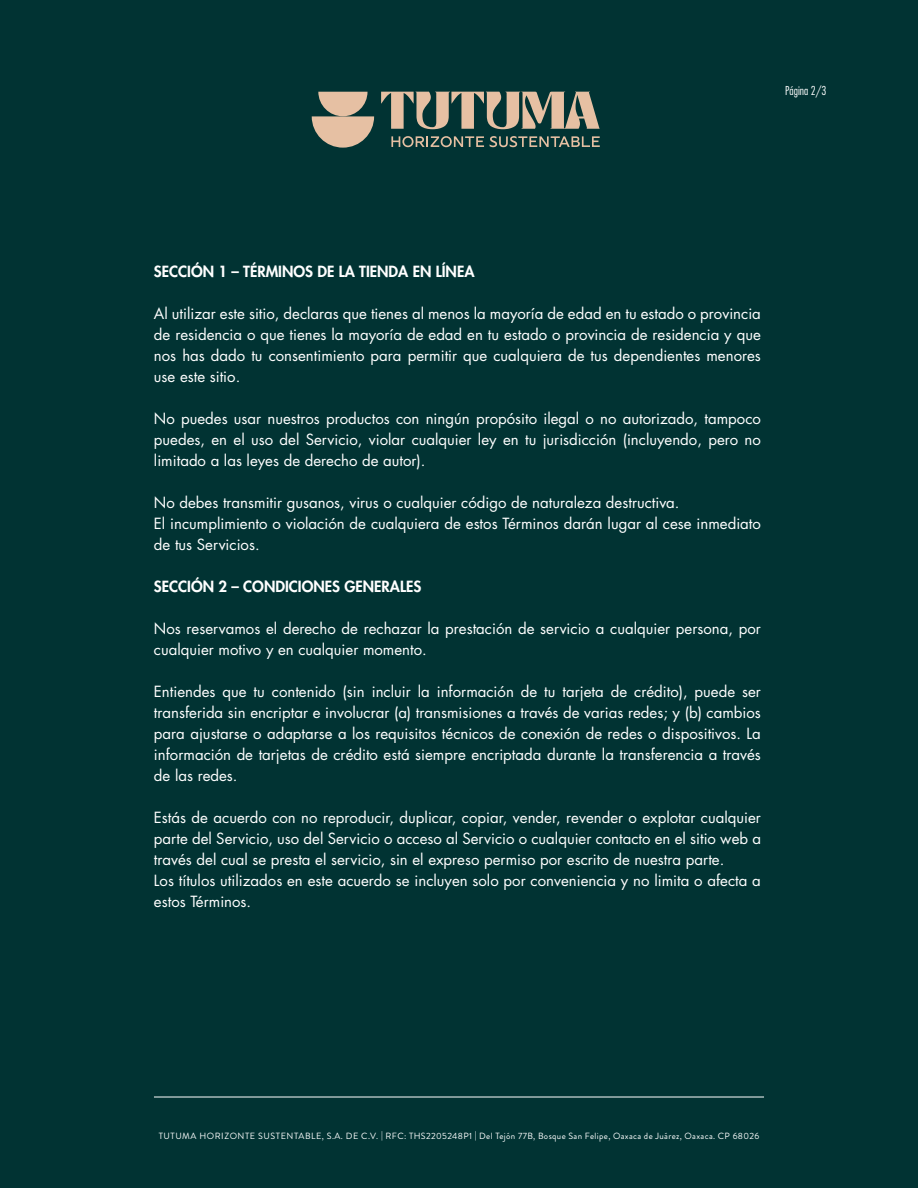
<style>
.page{position:relative;width:918px;height:1188px;background:#013333}
.page>*{position:absolute;margin:0;border:0;box-sizing:border-box;transform-origin:0 0}
.t1{font:15px/21px "Futura Std";color:#fff;text-align:justify}
.t2{font:800 15px "Futura Std";color:#fff}
.t3{font:300 condensed 12px "Futura Std";color:#fff}
.t4{font:9px "Brandon Grotesque";letter-spacing:.04em;color:#fff}
</style>
<div class="page">
<svg style="left:381px;top:92px;width:219px;height:37px"></svg>
<svg style="left:391px;top:136px;width:93px;height:11px"></svg>
<svg style="left:490px;top:136px;width:110px;height:11px"></svg>
<svg style="left:312px;top:92px;width:62px;height:56px"></svg>
<hr style="left:154px;top:1097px;width:610px;height:1px;background:#fff">
<p class="t3" style="left:785px;top:83px;width:43px">Página 2/3</p>
<p class="t2" style="left:154px;top:262px;width:322px">SECCIÓN 1 – TÉRMINOS DE LA TIENDA EN LÍNEA</p>
<p class="t1" style="left:154px;top:303px;width:608px">Al utilizar este sitio, declaras que tienes al menos la mayoría de edad en tu estado o provincia de residencia o que tienes la mayoría de edad en tu estado o provincia de residencia y que nos has dado tu consentimiento para permitir que cualquiera de tus dependientes menores use este sitio.</p>
<p class="t1" style="left:154px;top:408px;width:609px">No puedes usar nuestros productos con ningún propósito ilegal o no autorizado, tampoco puedes, en el uso del Servicio, violar cualquier ley en tu jurisdicción (incluyendo, pero no limitado a las leyes de derecho de autor).</p>
<p class="t1" style="left:154px;top:492px;width:527px">No debes transmitir gusanos, virus o cualquier código de naturaleza destructiva.</p>
<p class="t1" style="left:154px;top:513px;width:609px">El incumplimiento o violación de cualquiera de estos Términos darán lugar al cese inmediato de tus Servicios.</p>
<p class="t2" style="left:154px;top:577px;width:269px">SECCIÓN 2 – CONDICIONES GENERALES</p>
<p class="t1" style="left:154px;top:618px;width:608px">Nos reservamos el derecho de rechazar la prestación de servicio a cualquier persona, por cualquier motivo y en cualquier momento.</p>
<p class="t1" style="left:154px;top:681px;width:609px">Entiendes que tu contenido (sin incluir la información de tu tarjeta de crédito), puede ser transferida sin encriptar e involucrar (a) transmisiones a través de varias redes; y (b) cambios para ajustarse o adaptarse a los requisitos técnicos de conexión de redes o dispositivos. La información de tarjetas de crédito está siempre encriptada durante la transferencia a través de las redes.</p>
<p class="t1" style="left:154px;top:807px;width:609px">Estás de acuerdo con no reproducir, duplicar, copiar, vender, revender o explotar cualquier parte del Servicio, uso del Servicio o acceso al Servicio o cualquier contacto en el sitio web a través del cual se presta el servicio, sin el expreso permiso por escrito de nuestra parte.</p>
<p class="t1" style="left:154px;top:870px;width:609px">Los títulos utilizados en este acuerdo se incluyen solo por conveniencia y no limita o afecta a estos Términos.</p>
<p class="t4" style="left:159px;top:1130px;width:602px">TUTUMA HORIZONTE SUSTENTABLE, S.A. DE C.V. | RFC: THS2205248P1 | Del Tejón 77B, Bosque San Felipe, Oaxaca de Juárez, Oaxaca. CP 68026</p>
</div>
